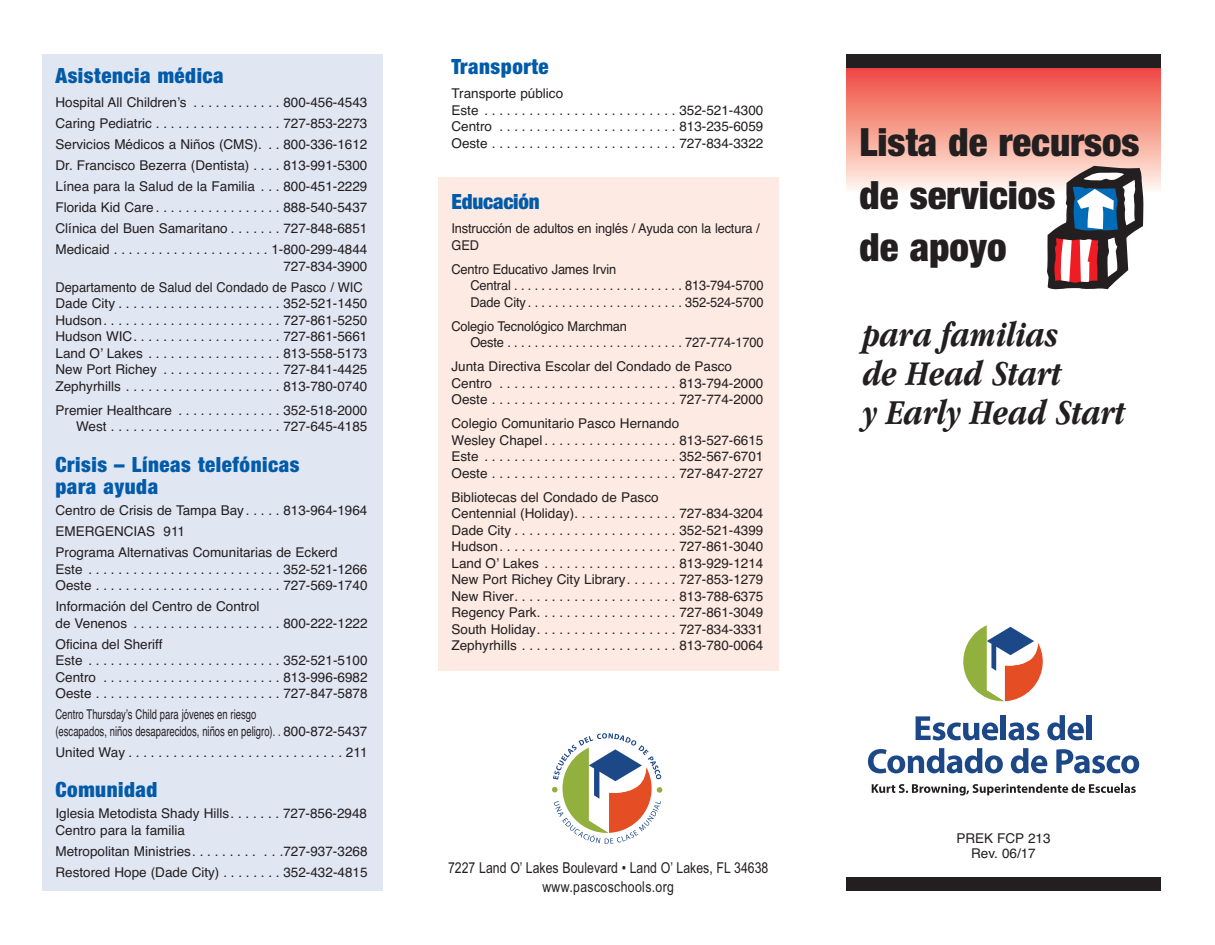
<style>
.page{position:relative;width:1215px;height:945px;background:#fff}
.page>*{position:absolute;margin:0;border:0;box-sizing:border-box;transform-origin:0 0}
.t1{font:900 condensed 39px/52.5px "Helvetica Neue";color:#231f20}
.t2{font:italic 700 36px/39px "Apple Garamond";color:#231f20}
.t3{font:900 condensed 21px/22.5px "Helvetica Neue";letter-spacing:.025em;color:#015ba9}
.t4{font:900 condensed 21px "Helvetica Neue";letter-spacing:-.01em;color:#015ba9}
.t5{font:15px/19.5px "Arial Narrow";color:#231f20;text-align:center}
.t6{font:13.5px/16.5px "Helvetica";color:#231f20}
.t7{font:13.5px/16.5px "Helvetica";color:#231f20;scale:.95 1}
.t8{font:13.5px/16.5px "Helvetica";color:#231f20;scale:.7 1}
</style>
<div class="page">
<div style="left:42px;top:54px;width:340px;height:837px;background:#e1e6f3"></div>
<div style="left:438px;top:177px;width:340px;height:494px;background:#fdeae3"></div>
<div style="left:846px;top:64px;width:315px;height:128px;background:linear-gradient(to bottom,#ee4237,#fff6e9)"></div>
<svg style="left:963px;top:625px;width:80px;height:77px"></svg>
<svg style="left:916px;top:716px;width:82px;height:24px"></svg>
<div style="left:1001px;top:715px;width:5px;height:25px;background:#1d4888"></div>
<svg style="left:1009px;top:722px;width:30px;height:18px"></svg>
<svg style="left:1047px;top:715px;width:37px;height:25px"></svg>
<div style="left:1086px;top:715px;width:6px;height:25px;background:#1d4888"></div>
<svg style="left:868px;top:748px;width:135px;height:25px"></svg>
<svg style="left:1011px;top:748px;width:36px;height:25px"></svg>
<svg style="left:1056px;top:749px;width:83px;height:24px"></svg>
<svg style="left:872px;top:784px;width:264px;height:12px"></svg>
<svg style="left:552px;top:733px;width:110px;height:111px"></svg>
<div style="left:846px;top:877px;width:315px;height:14px;background:#231f20"></div>
<div style="left:846px;top:54px;width:315px;height:14px;background:#231f20"></div>
<svg style="left:1047px;top:166px;width:96px;height:123px"></svg>
<h3 class="t3" style="left:56px;top:63px;width:170px">Asistencia médica</h3>
<p class="t6" style="left:56px;top:92px;width:314px;line-height:21px;text-align:justify">Hospital All Children’s . . . . . . . . . . . . 800-456-4543<br>Caring Pediatric . . . . . . . . . . . . . . . . . 727-853-2273<br>Servicios Médicos a Niños (CMS). . . 800-336-1612<br>Dr. Francisco Bezerra (Dentista) . . . . 813-991-5300<br>Línea para la Salud de la Familia . . . 800-451-2229<br>Florida Kid Care . . . . . . . . . . . . . . . . . 888-540-5437<br>Clínica del Buen Samaritano . . . . . . . 727-848-6851<br>Medicaid . . . . . . . . . . . . . . . . . . . . . 1-800-299-4844</p>
<p class="t6" style="left:56px;top:256px;width:314px;line-height:21px;text-indent:228px">727-834-3900<br>Departamento de Salud del Condado de Pasco / WIC</p>
<p class="t6" style="left:56px;top:295px;width:314px;text-align:justify">Dade City . . . . . . . . . . . . . . . . . . . . . . 352-521-1450<br>Hudson. . . . . . . . . . . . . . . . . . . . . . . . 727-861-5250<br>Hudson WIC. . . . . . . . . . . . . . . . . . . . 727-861-5661<br>Land O’ Lakes . . . . . . . . . . . . . . . . . . 813-558-5173<br>New Port Richey . . . . . . . . . . . . . . . . 727-841-4425<br>Zephyrhills . . . . . . . . . . . . . . . . . . . . . 813-780-0740</p>
<p class="t6" style="left:56px;top:402px;width:313px;text-align:right">Premier Healthcare . . . . . . . . . . . . . . 352-518-2000<br>West . . . . . . . . . . . . . . . . . . . . . . . 727-645-4185</p>
<h3 class="t3" style="left:56px;top:452px;width:246px">Crisis – Líneas telefónicas para ayuda</h3>
<p class="t6" style="left:56px;top:500px;width:313px;line-height:21px">Centro de Crisis de Tampa Bay . . . . . 813-964-1964<br>EMERGENCIAS 911<br>Programa Alternativas Comunitarias de Eckerd</p>
<p class="t6" style="left:56px;top:561px;width:314px">Este . . . . . . . . . . . . . . . . . . . . . . . . . . 352-521-1266<br>Oeste . . . . . . . . . . . . . . . . . . . . . . . . . 727-569-1740</p>
<p class="t6" style="left:56px;top:598px;width:314px">Información del Centro de Control<br>de Venenos . . . . . . . . . . . . . . . . . . . . 800-222-1222</p>
<p class="t6" style="left:56px;top:636px;width:314px">Oficina del Sheriff<br>Este . . . . . . . . . . . . . . . . . . . . . . . . . . 352-521-5100<br>Centro . . . . . . . . . . . . . . . . . . . . . . . . 813-996-6982<br>Oeste . . . . . . . . . . . . . . . . . . . . . . . . . 727-847-5878</p>
<p class="t8" style="left:56px;top:706px;width:447px">Centro Thursday’s Child para jóvenes en riesgo<br>(escapados, niños desaparecidos, niños en peligro). . 800-872-5437</p>
<p class="t6" style="left:56px;top:744px;width:314px">United Way . . . . . . . . . . . . . . . . . . . . . . . . . . . . . 211</p>
<h3 class="t3" style="left:56px;top:777px;width:104px">Comunidad</h3>
<p class="t6" style="left:56px;top:805px;width:313px">Iglesia Metodista Shady Hills. . . . . . . 727-856-2948<br>Centro para la familia</p>
<p class="t6" style="left:56px;top:841px;width:314px;line-height:21px">Metropolitan Ministries. . . . . . . . . . . .727-937-3268<br>Restored Hope (Dade City) . . . . . . . . 352-432-4815</p>
<h3 class="t3" style="left:452px;top:54px;width:99px">Transporte</h3>
<p class="t6" style="left:452px;top:85px;width:313px">Transporte público<br>Este . . . . . . . . . . . . . . . . . . . . . . . . . . 352-521-4300<br>Centro . . . . . . . . . . . . . . . . . . . . . . . . 813-235-6059<br>Oeste . . . . . . . . . . . . . . . . . . . . . . . . . 727-834-3322</p>
<h3 class="t4" style="left:452px;top:185px;width:90px">Educación</h3>
<p class="t7" style="left:452px;top:220px;width:326px">Instrucción de adultos en inglés / Ayuda con la lectura /<br>GED</p>
<p class="t7" style="left:470px;top:261px;width:310px;text-indent:-19px">Centro Educativo James Irvin<br>Central . . . . . . . . . . . . . . . . . . . . . . . . . 813-794-5700<br>Dade City . . . . . . . . . . . . . . . . . . . . . . . 352-524-5700</p>
<p class="t7" style="left:470px;top:318px;width:310px;text-indent:-19px">Colegio Tecnológico Marchman<br>Oeste . . . . . . . . . . . . . . . . . . . . . . . . . . 727-774-1700</p>
<p class="t6" style="left:452px;top:358px;width:313px">Junta Directiva Escolar del Condado de Pasco<br>Centro . . . . . . . . . . . . . . . . . . . . . . . . 813-794-2000<br>Oeste . . . . . . . . . . . . . . . . . . . . . . . . . 727-774-2000</p>
<p class="t6" style="left:452px;top:415px;width:313px">Colegio Comunitario Pasco Hernando<br>Wesley Chapel . . . . . . . . . . . . . . . . . . 813-527-6615<br>Este . . . . . . . . . . . . . . . . . . . . . . . . . . 352-567-6701<br>Oeste . . . . . . . . . . . . . . . . . . . . . . . . . 727-847-2727</p>
<p class="t6" style="left:452px;top:489px;width:314px">Bibliotecas del Condado de Pasco<br>Centennial (Holiday). . . . . . . . . . . . . . 727-834-3204<br>Dade City . . . . . . . . . . . . . . . . . . . . . . 352-521-4399<br>Hudson. . . . . . . . . . . . . . . . . . . . . . . . 727-861-3040<br>Land O’ Lakes . . . . . . . . . . . . . . . . . . 813-929-1214<br>New Port Richey City Library. . . . . . . 727-853-1279<br>New River. . . . . . . . . . . . . . . . . . . . . . 813-788-6375<br>Regency Park. . . . . . . . . . . . . . . . . . . 727-861-3049<br>South Holiday. . . . . . . . . . . . . . . . . . . 727-834-3331<br>Zephyrhills . . . . . . . . . . . . . . . . . . . . . 813-780-0064</p>
<p class="t5" style="left:448px;top:858px;width:322px">7227 Land O’ Lakes Boulevard • Land O’ Lakes, FL 34638 www.pascoschools.org</p>
<h1 class="t1" style="left:859px;top:114px;width:282px">Lista de recursos de servicios<br>de apoyo</h1>
<h2 class="t2" style="left:863px;top:314px;width:264px">para familias<br>de Head Start<br>y Early Head Start</h2>
<p class="t6" style="left:956px;top:831px;width:96px;line-height:15px;text-align:center">PREK FCP 213<br>Rev. 06/17</p>
</div>
